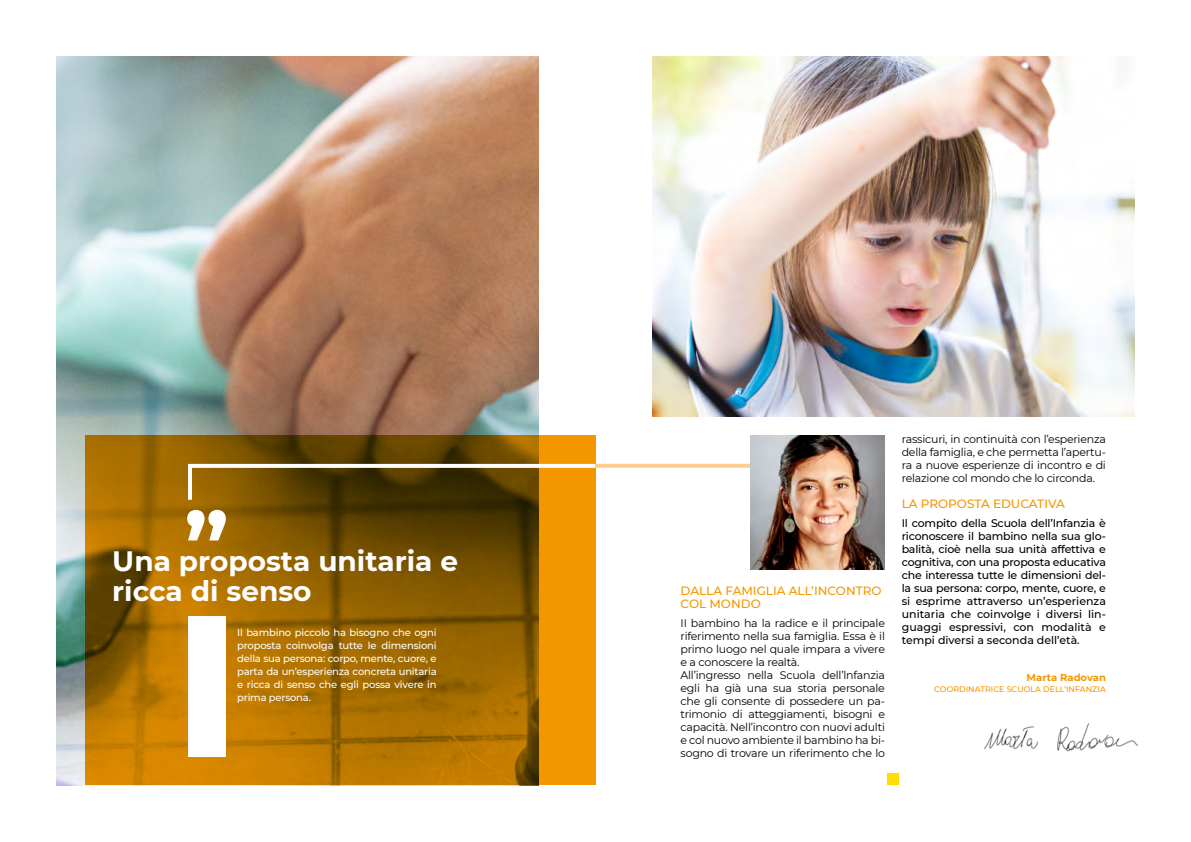
<style>
.page{position:relative;width:1191px;height:842px;background:#fff}
.page>*{position:absolute;margin:0;border:0;box-sizing:border-box;transform-origin:0 0}
.t1{font:700 90px "Montserrat";color:#fff}
.t2{font:700 28px "Montserrat";color:#fff}
.t3{font:500 12px/13px "Montserrat";color:#f49600}
.t4{font:11px/13px "Montserrat";letter-spacing:-.02em;color:#000;text-align:justify}
.t5{font:500 11px/13px "Montserrat";color:#000;text-align:justify}
.t6{font:500 10px/13px "Montserrat";letter-spacing:-.02em;color:#fff;text-align:justify}
.t7{font:700 10px "Montserrat";color:#f49600}
.t8{font:500 8px "Montserrat";color:#f49600}
</style>
<div class="page">
<img style="left:57px;top:57px;width:482px;height:728px">
<svg style="left:85px;top:436px;width:510px;height:349px;background:#a36a00"></svg>
<svg style="left:186px;top:462px;width:413px;height:42px;background:#7e5e1b"></svg>
<div style="left:188px;top:616px;width:37px;height:141px;background:#fff"></div>
<svg style="left:595px;top:464px;width:155px;height:4px"></svg>
<img style="left:984px;top:723px;width:155px;height:29px">
<img style="left:750px;top:436px;width:135px;height:134px">
<div style="left:887px;top:773px;width:12px;height:12px;background:#fd0"></div>
<img style="left:652px;top:57px;width:482px;height:360px">
<h1 class="t1" style="left:184px;top:480px;width:46px">”</h1>
<h2 class="t2" style="left:112px;top:571px;width:201px">ricca di senso</h2>
<p class="t6" style="left:237px;top:626px;width:201px">Il bambino piccolo ha bisogno che ogni proposta coinvolga tutte le dimensioni della sua persona: corpo, mente, cuore, e parta da un’esperienza concreta unitaria e ricca di senso che egli possa vivere in prima persona.</p>
<h2 class="t2" style="left:112px;top:541px;width:347px">Una proposta unitaria e</h2>
<p class="t3" style="left:680px;top:584px;width:203px">DALLA FAMIGLIA ALL’INCONTRO<br>COL MONDO</p>
<p class="t4" style="left:680px;top:616px;width:206px;text-align:left">II bambino ha la radice e il principale riferimento nella sua famiglia. Essa è il primo luogo nel quale impara a vivere e a conoscere la realtà.<br>All’ingresso nella Scuola dell’lnfanzia egli ha già una sua storia personale che gli consente di possedere un pa&shy;trimonio di atteggiamenti, bisogni e capacità. Nell’incontro con nuovi adulti e col nuovo ambiente il bambino ha bi&shy;sogno di trovare un riferimento che lo</p>
<p class="t4" style="left:901px;top:432px;width:206px">rassicuri, in continuità con l’esperienza della famiglia, e che permetta l’apertu&shy;ra a nuove esperienze di incontro e di relazione col mondo che lo circonda.</p>
<p class="t3" style="left:901px;top:497px;width:165px">LA PROPOSTA EDUCATIVA</p>
<p class="t5" style="left:901px;top:516px;width:206px">Il compito della Scuola dell’Infanzia è riconoscere il bambino nella sua glo&shy;balità, cioè nella sua unità affettiva e cognitiva, con una proposta educativa che interessa tutte le dimensioni del&shy;la sua persona: corpo, mente, cuore, e si esprime attraverso un’esperienza unitaria che coinvolge i diversi lin&shy;guaggi espressivi, con modalità e tempi diversi a seconda dell’età.</p>
<p class="t7" style="left:1026px;top:671px;width:81px">Marta Radovan</p>
<p class="t8" style="left:934px;top:684px;width:173px">COORDINATRICE SCUOLA DELL’INFANZIA</p>
</div>
